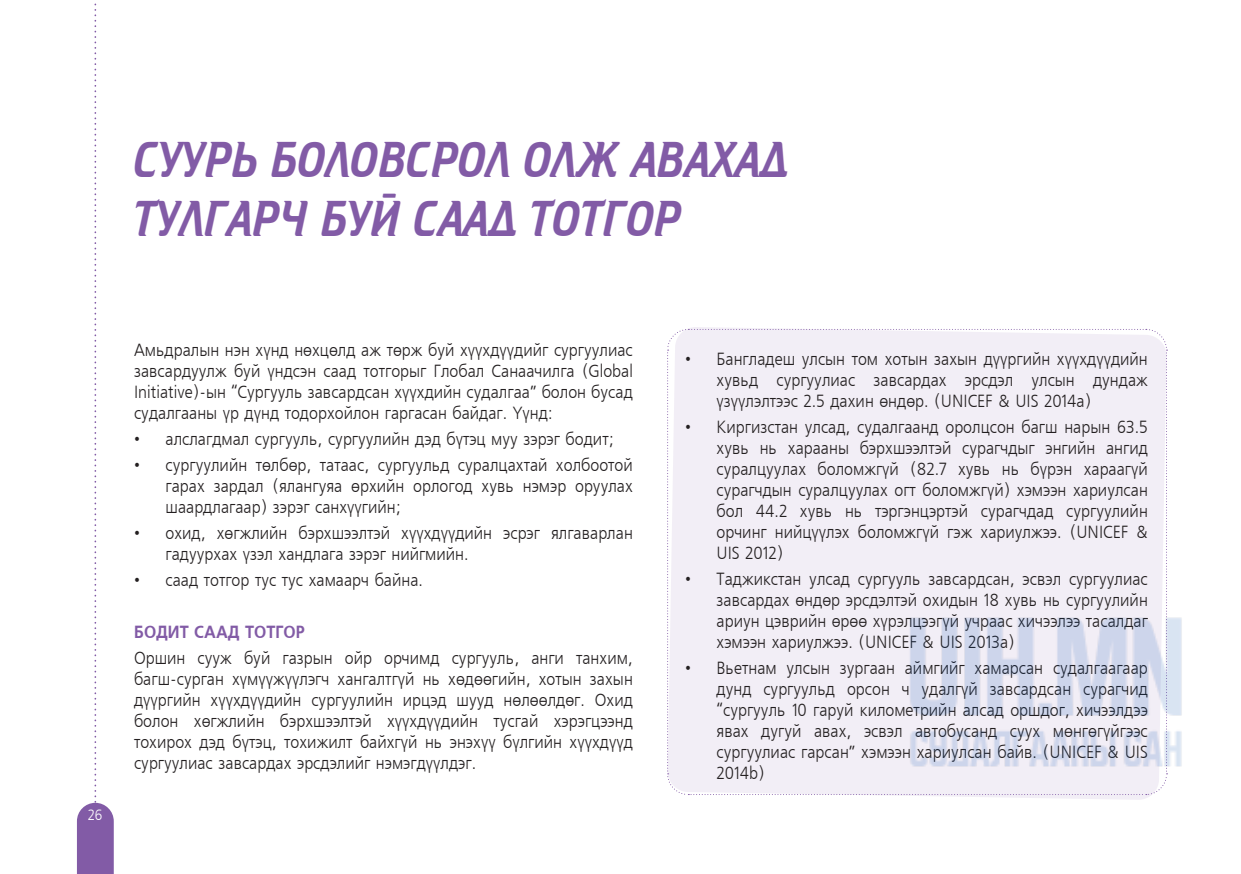
<style>
.page{position:relative;width:1241px;height:874px;background:#fff}
.page>*{position:absolute;margin:0;border:0;box-sizing:border-box;transform-origin:0 0}
.garchig{font:51.1px/58.6px "Mogul Cricket";color:#825ba6;scale:.9 1}
.text{font:17.5px/21px "Mogul Freeset";color:#231f20;text-align:justify;scale:.9 1}
.text-2{font:700 17.5px "Mogul Freeset";color:#825ba6;scale:.9 1}
.t1{font:14.88px "Mogul Freeset";color:#fff;scale:.9 1}
</style>
<div class="page">
<svg style="left:77px;top:3px;width:37px;height:871px"></svg>
<img style="left:667px;top:327px;width:515px;height:473px">
<p class="garchig" style="left:134px;top:131px;width:729px">СУУРЬ БОЛОВСРОЛ ОЛЖ АВАХАД<br>ТУЛГАРЧ БУЙ СААД ТОТГОР</p>
<p class="t1" style="left:88px;top:806px;width:18px">26</p>
<p class="text" style="left:134px;top:340px;width:555px">Амьдралын нэн хүнд нөхцөлд аж төрж буй хүүхдүүдийг сургуулиас завсардуулж буй үндсэн саад тотгорыг Глобал Санаачилга (Global Initiative)-ын “Сургууль завсардсан хүүхдийн судалгаа” болон бусад судалгааны үр дүнд тодорхойлон гаргасан байдаг. Үүнд:</p>
<p class="text" style="left:134px;top:429px;width:534px">• алслагдмал сургууль, сургуулийн дэд бүтэц муу зэрэг бодит;</p>
<p class="text" style="left:165px;top:455px;width:520px;text-indent:-32px">• сургуулийн төлбөр, татаас, сургуульд суралцахтай холбоотой гарах зардал (ялангуяа өрхийн орлогод хувь нэмэр оруулах шаардлагаар) зэрэг санхүүгийн;</p>
<p class="text" style="left:165px;top:523px;width:520px;text-indent:-32px">• охид, хөгжлийн бэрхшээлтэй хүүхдүүдийн эсрэг ялгаварлан гадуурхах үзэл хандлага зэрэг нийгмийн.</p>
<p class="text" style="left:134px;top:570px;width:322px">• саад тотгор тус тус хамаарч байна.</p>
<p class="text-2" style="left:134px;top:621px;width:191px">БОДИТ СААД ТОТГОР</p>
<p class="text" style="left:134px;top:648px;width:555px">Оршин сууж буй газрын ойр орчимд сургууль, анги танхим, багш-сурган хүмүүжүүлэгч хангалтгүй нь хөдөөгийн, хотын захын дүүргийн хүүхдүүдийн сургуулийн ирцэд шууд нөлөөлдөг. Охид болон хөгжлийн бэрхшээлтэй хүүхдүүдийн тусгай хэрэгцээнд тохирох дэд бүтэц, тохижилт байхгүй нь энэхүү бүлгийн хүүхдүүд сургуулиас завсардах эрсдэлийг нэмэгдүүлдэг.</p>
<p class="text" style="left:716px;top:349px;width:480px;text-indent:-32px">• Бангладеш улсын том хотын захын дүүргийн хүүхдүүдийн хувьд сургуулиас завсардах эрсдэл улсын дундаж үзүүлэлтээс 2.5 дахин өндөр. (UNICEF &amp; UIS 2014a)</p>
<p class="text" style="left:716px;top:417px;width:480px;text-indent:-32px">• Киргизстан улсад, судалгаанд оролцсон багш нарын 63.5 хувь нь харааны бэрхшээлтэй сурагчдыг энгийн ангид суралцуулах боломжгүй (82.7 хувь нь бүрэн хараагүй сурагчдын суралцуулах огт боломжгүй) хэмээн хариулсан бол 44.2 хувь нь тэргэнцэртэй сурагчдад сургуулийн орчинг нийцүүлэх боломжгүй гэж хариулжээ. (UNICEF &amp; UIS 2012)</p>
<p class="text" style="left:716px;top:569px;width:480px;text-indent:-32px">• Таджикстан улсад сургууль завсардсан, эсвэл сургуулиас завсардах өндөр эрсдэлтэй охидын 18 хувь нь сургуулийн ариун цэврийн өрөө хүрэлцээгүй учраас хичээлээ тасалдаг хэмээн хариулжээ. (UNICEF &amp; UIS 2013a)</p>
<p class="text" style="left:716px;top:658px;width:480px;text-indent:-32px">• Вьетнам улсын зургаан аймгийг хамарсан судалгаагаар дунд сургуульд орсон ч удалгүй завсардсан сурагчид “сургууль 10 гаруй километрийн алсад оршдог, хичээлдээ явах дугуй авах, эсвэл автобусанд суух мөнгөгүйгээс сургуулиас гарсан” хэмээн хариулсан байв. (UNICEF &amp; UIS 2014b)</p>
</div>
